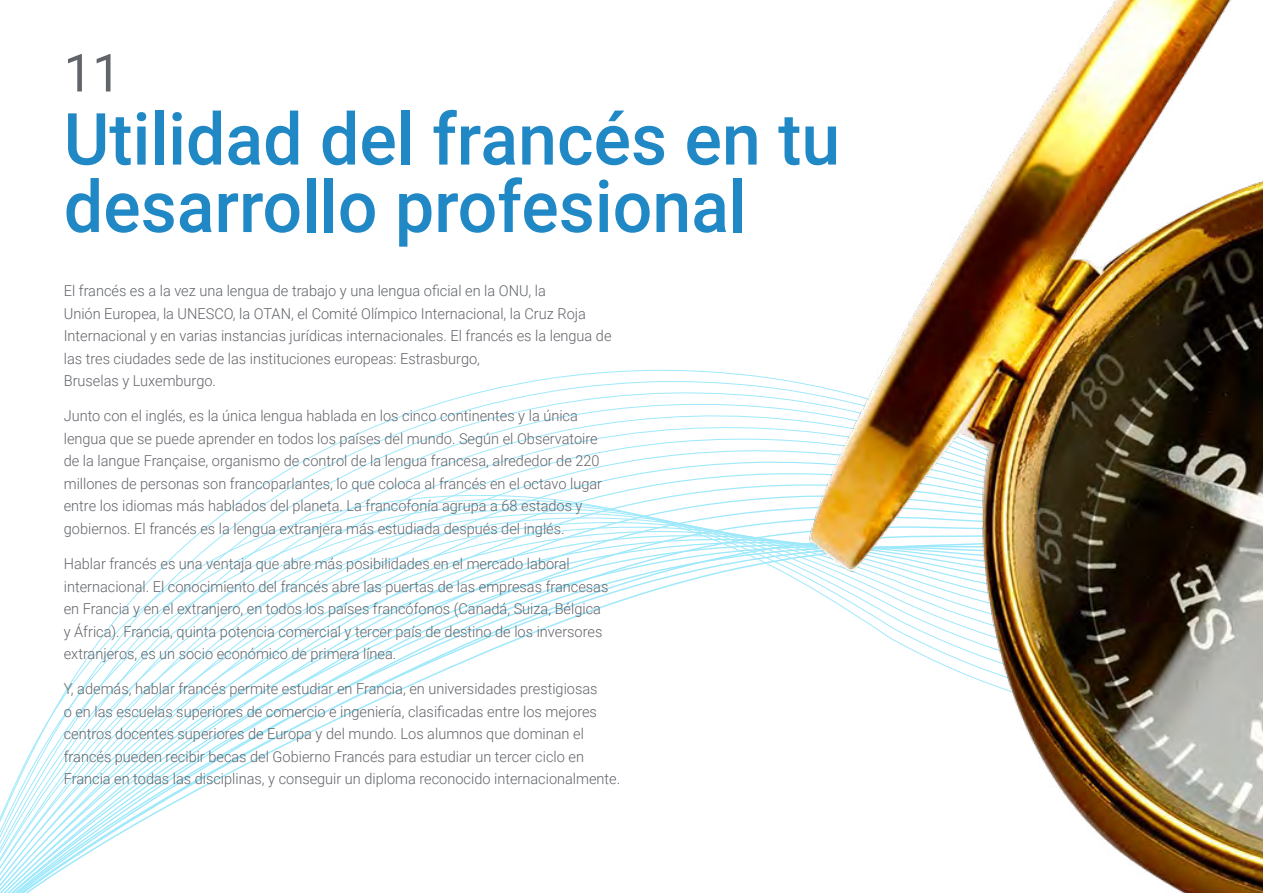
<style>
.page{position:relative;width:1263px;height:893px;background:#fff}
.page>*{position:absolute;margin:0;border:0;box-sizing:border-box;transform-origin:0 0}
.t1{font:500 72px/67.5px "Roboto";color:#2088c5}
.t2{font:52.5px "Roboto";color:#61646a}
.t3{font:300 15px/22.5px "Roboto";color:#61646a}
</style>
<div class="page">
<svg style="left:0;top:369px;width:776px;height:524px"></svg>
<img style="left:776px;top:0;width:487px;height:893px">
<h2 class="t2" style="left:64px;top:36px;width:59px">11</h2>
<h1 class="t1" style="left:64px;top:103px;width:778px">Utilidad del francés en tu desarrollo profesional</h1>
<p class="t3" style="left:64px;top:279px;width:549px">El francés es a la vez una lengua de trabajo y una lengua oficial en la ONU, la<br>Unión Europea, la UNESCO, la OTAN, el Comité Olímpico Internacional, la Cruz Roja Internacional y en varias instancias jurídicas internacionales. El francés es la lengua de las tres ciudades sede de las instituciones europeas: Estrasburgo,<br>Bruselas y Luxemburgo.</p>
<p class="t3" style="left:64px;top:404px;width:540px">Junto con el inglés, es la única lengua hablada en los cinco continentes y la única lengua que se puede aprender en todos los países del mundo. Según el Observatoire de la langue Française, organismo de control de la lengua francesa, alrededor de 220 millones de personas son francoparlantes, lo que coloca al francés en el octavo lugar entre los idiomas más hablados del planeta. La francofonía agrupa a 68 estados y gobiernos. El francés es la lengua extranjera más estudiada después del inglés.</p>
<p class="t3" style="left:64px;top:552px;width:546px">Hablar francés es una ventaja que abre más posibilidades en el mercado laboral internacional. El conocimiento del francés abre las puertas de las empresas francesas en Francia y en el extranjero, en todos los países francófonos (Canadá, Suiza, Bélgica y África). Francia, quinta potencia comercial y tercer país de destino de los inversores extranjeros, es un socio económico de primera línea.</p>
<p class="t3" style="left:64px;top:677px;width:558px">Y, además, hablar francés permite estudiar en Francia, en universidades prestigiosas<br>o en las escuelas superiores de comercio e ingeniería, clasificadas entre los mejores centros docentes superiores de Europa y del mundo. Los alumnos que dominan el francés pueden recibir becas del Gobierno Francés para estudiar un tercer ciclo en Francia en todas las disciplinas, y conseguir un diploma reconocido internacionalmente.</p>
</div>
